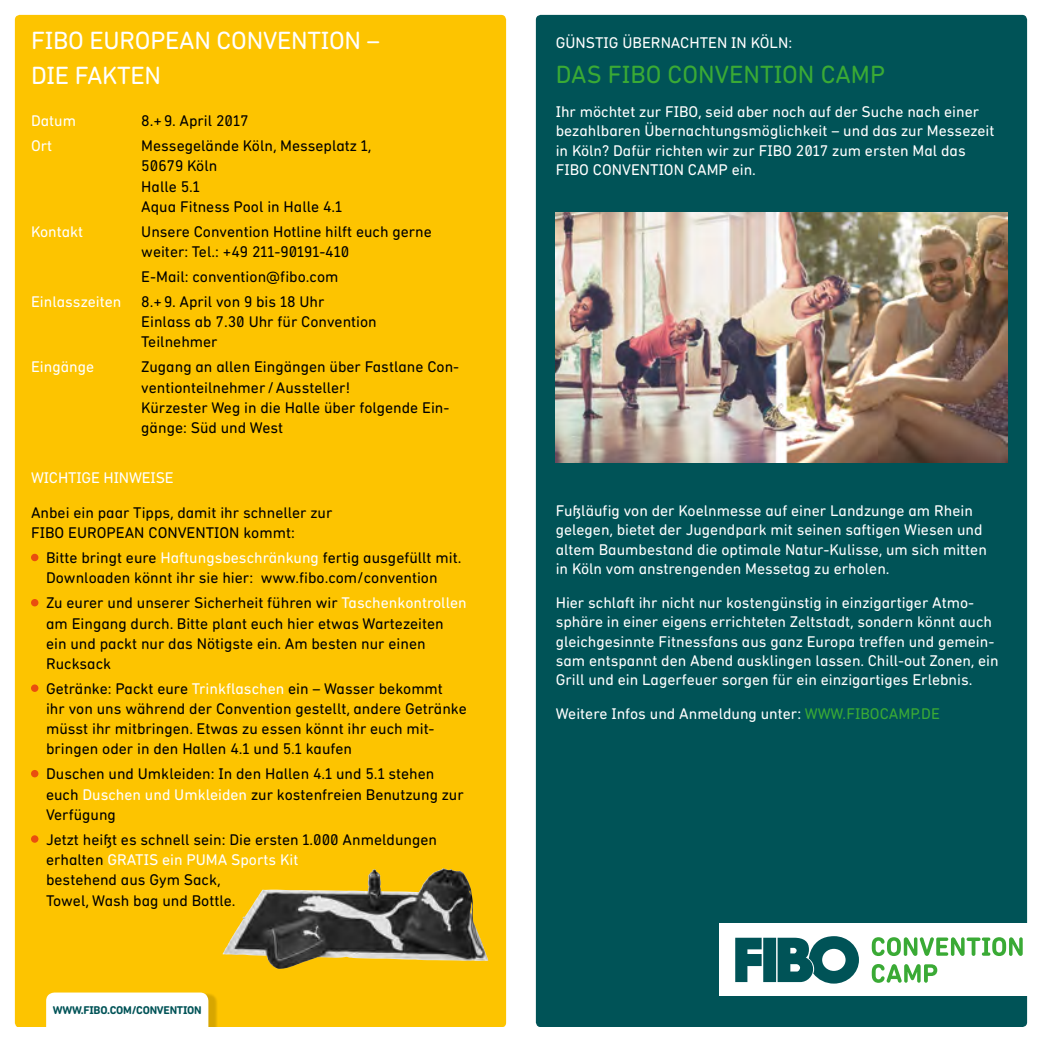
<style>
.page{position:relative;width:1042px;height:1042px;background:#fff}
.page>*{position:absolute;margin:0;border:0;box-sizing:border-box;transform-origin:0 0}
.t1{font:25.38px/35px "DINNFIBO Rounded LT Pro";letter-spacing:-.01em;color:#fff}
.t2{font:25.38px "DINNFIBO Rounded LT Pro";color:#3aaa35}
.t3{font:15.75px/20.1px "DINNFIBO Rounded LT Pro";color:#000}
.t4{font:15.75px/19.2px "DINNFIBO Rounded LT Pro";color:#fff}
.t5{font:700 11.55px "DINNFIBO Rounded LT Pro";letter-spacing:-.025em;color:#005357}
.s1{color:#fff}
.s2{color:#3aaa35}
</style>
<div class="page">
<div style="left:15px;top:15px;width:491px;height:1012px;background:#fdc400;border-radius:5px"></div>
<div style="left:31px;top:554px;width:7px;height:7px;background:#e94e0f;border-radius:50%"></div>
<div style="left:31px;top:599px;width:7px;height:7px;background:#e94e0f;border-radius:50%"></div>
<div style="left:31px;top:684px;width:7px;height:8px;background:#e94e0f;border-radius:50%"></div>
<div style="left:31px;top:770px;width:7px;height:7px;background:#e94e0f;border-radius:50%"></div>
<div style="left:31px;top:835px;width:7px;height:8px;background:#e94e0f;border-radius:50%"></div>
<div style="left:536px;top:15px;width:491px;height:1012px;background:#005357;border-radius:5px"></div>
<div style="left:719px;top:923px;width:318px;height:72px;background:#fff"></div>
<svg style="left:872px;top:937px;width:150px;height:19px"></svg>
<svg style="left:872px;top:964px;width:65px;height:19px"></svg>
<svg style="left:735px;top:936px;width:124px;height:47px"></svg>
<div style="left:51px;top:993px;width:166px;height:49px;background:#000;opacity:.15"></div>
<div style="left:46px;top:992px;width:162px;height:35px;background:#fff"></div>
<div style="left:0;top:1027px;width:1042px;height:15px;background:#fff"></div>
<img style="left:556px;top:212px;width:451px;height:251px">
<img style="left:223px;top:868px;width:220px;height:87px">
<h1 class="t1" style="left:31px;top:23px;width:350px">FIBO EUROPEAN CONVENTION –<br>DIE FAKTEN</h1>
<p class="t4" style="left:31px;top:111px;width:47px">Datum</p>
<p class="t3" style="left:141px;top:111px;width:109px">8.+9. April 2017</p>
<p class="t4" style="left:31px;top:136px;width:23px">Ort</p>
<p class="t3" style="left:141px;top:136px;width:232px">Messegelände Köln, Messeplatz 1,<br>50679 Köln<br>Halle 5.1<br>Aqua Fitness Pool in Halle 4.1</p>
<p class="t4" style="left:31px;top:222px;width:54px">Kontakt</p>
<p class="t3" style="left:141px;top:221px;width:292px">Unsere Convention Hotline hilft euch gerne weiter: Tel.: +49 211-90191-410</p>
<p class="t3" style="left:141px;top:266px;width:199px">E-Mail: convention@fibo.com</p>
<p class="t4" style="left:31px;top:292px;width:92px">Einlasszeiten</p>
<p class="t3" style="left:141px;top:291px;width:237px">8.+9. April von 9 bis 18 Uhr<br>Einlass ab 7.30 Uhr für Convention<br>Teilnehmer</p>
<p class="t4" style="left:31px;top:357px;width:65px">Eingänge</p>
<p class="t3" style="left:141px;top:357px;width:319px">Zugang an allen Eingängen über Fastlane Con&shy;ventionteilnehmer /Aussteller!<br>Kürzester Weg in die Halle über folgende Ein&shy;gänge: Süd und West</p>
<p class="t4" style="left:31px;top:468px;width:144px">WICHTIGE HINWEISE</p>
<p class="t3" style="left:31px;top:502px;width:303px">Anbei ein paar Tipps, damit ihr schneller zur<br>FIBO EUROPEAN CONVENTION kommt:</p>
<p class="t3" style="left:46px;top:548px;width:417px">Bitte bringt eure <span class="s1">Haftungsbeschränkung</span> fertig ausgefüllt mit.<br>Downloaden könnt ihr sie hier: www.fibo.com/convention</p>
<p class="t3" style="left:46px;top:593px;width:422px">Zu eurer und unserer Sicherheit führen wir <span class="s1">Taschenkontrollen </span>am Eingang durch. Bitte plant euch hier etwas Wartezeiten ein und packt nur das Nötigste ein. Am besten nur einen Rucksack</p>
<p class="t3" style="left:46px;top:678px;width:422px">Getränke: Packt eure <span class="s1">Trinkflaschen</span> ein – Wasser bekommt<br>ihr von uns während der Convention gestellt, andere Getränke müsst ihr mitbringen. Etwas zu essen könnt ihr euch mit&shy;bringen oder in den Hallen 4.1 und 5.1 kaufen</p>
<p class="t3" style="left:46px;top:764px;width:419px">Duschen und Umkleiden: In den Hallen 4.1 und 5.1 stehen euch <span class="s1">Duschen und Umkleiden</span> zur kostenfreien Benutzung zur<br>Verfügung</p>
<p class="t3" style="left:46px;top:829px;width:392px">Jetzt heißt es schnell sein: Die ersten 1.000 Anmeldungen erhalten <span class="s1">GRATIS ein PUMA Sports Kit<br></span>bestehend aus Gym Sack,<br>Towel, Wash bag und Bottle.</p>
<p class="t5" style="left:53px;top:1003px;width:150px">WWW.FIBO.COM/CONVENTION</p>
<p class="t4" style="left:556px;top:33px;width:238px">GÜNSTIG ÜBERNACHTEN IN KÖLN:</p>
<h1 class="t2" style="left:556px;top:60px;width:331px">DAS FIBO CONVENTION CAMP</h1>
<p class="t4" style="left:556px;top:102px;width:440px">Ihr möchtet zur FIBO, seid aber noch auf der Suche nach einer bezahlbaren Übernachtungsmöglichkeit – und das zur Messezeit in Köln? Dafür richten wir zur FIBO 2017 zum ersten Mal das FIBO CONVENTION CAMP ein.</p>
<p class="t4" style="left:556px;top:501px;width:433px">Fußläufig von der Koelnmesse auf einer Landzunge am Rhein gelegen, bietet der Jugendpark mit seinen saftigen Wiesen und altem Baumbestand die optimale Natur-Kulisse, um sich mitten in Köln vom anstrengenden Messetag zu erholen.</p>
<p class="t4" style="left:556px;top:593px;width:444px">Hier schlaft ihr nicht nur kostengünstig in einzigartiger Atmo&shy;sphäre in einer eigens errichteten Zeltstadt, sondern könnt auch gleichgesinnte Fitnessfans aus ganz Europa treffen und gemein&shy;sam entspannt den Abend ausklingen lassen. Chill-out Zonen, ein Grill und ein Lagerfeuer sorgen für ein einzigartiges Erlebnis.</p>
<p class="t4" style="left:556px;top:704px;width:386px">Weitere Infos und Anmeldung unter: <span class="s2">WWW.FIBOCAMP.DE</span></p>
</div>
